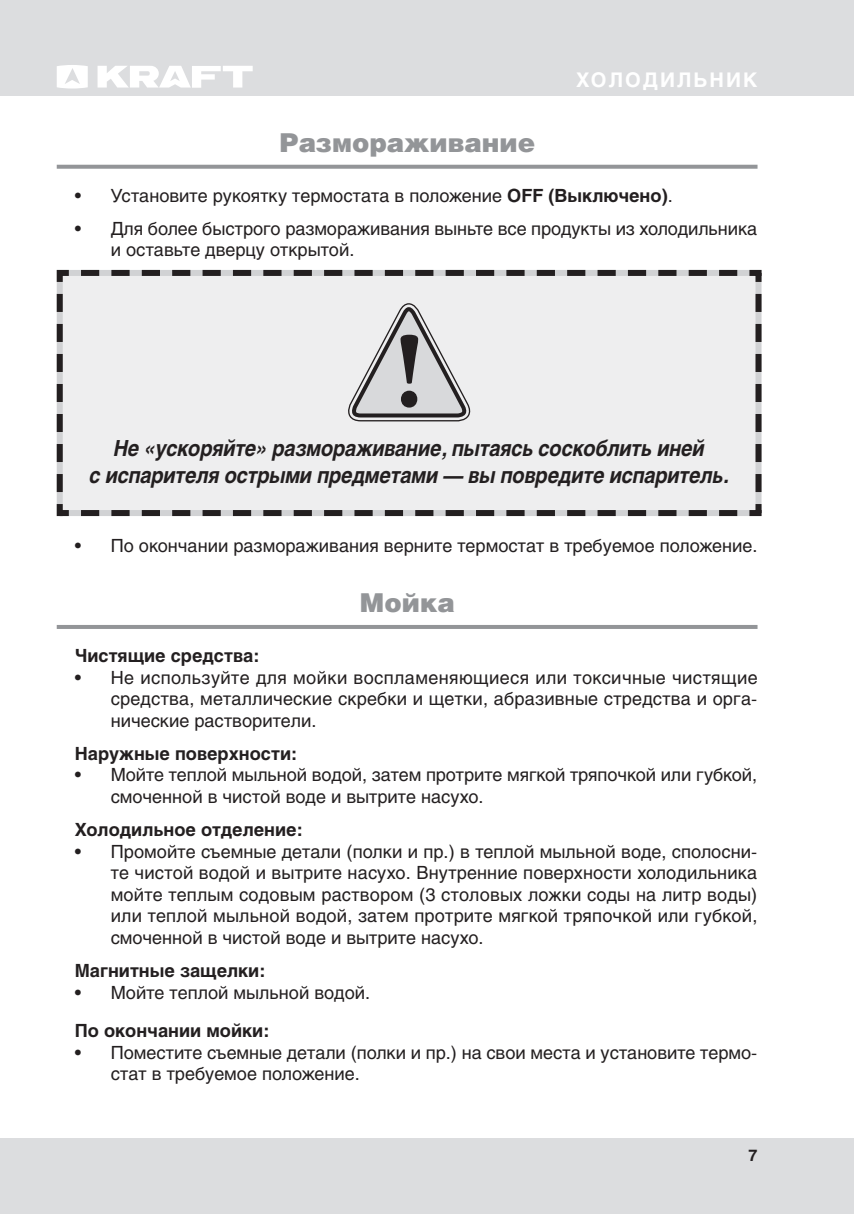
<style>
.page{position:relative;width:854px;height:1214px;background:#fff}
.page>*{position:absolute;margin:0;border:0;box-sizing:border-box;transform-origin:0 0}
.t1{font:900 26px "Helios";color:#939598}
.t2{font:italic 700 22px/26.4px "Helios";letter-spacing:-.01em;color:#231f20;text-align:center;scale:.9 1}
.t3{font:700 20px "Helios";letter-spacing:.1em;color:#fff}
.t4{font:18px/21.6px "Helios";color:#231f20}
.t5{font:700 18px "Helios";color:#231f20}
.t6{font:700 16px "Helios";color:#231f20}
.s1{font-weight:700}
</style>
<div class="page">
<div style="left:0;top:0;width:853px;height:95px;background:#dcdddf"></div>
<div style="left:0;top:1138px;width:853px;height:75px;background:#dcdddf"></div>
<svg style="left:57px;top:65px;width:31px;height:23px"></svg>
<svg style="left:97px;top:66px;width:155px;height:22px"></svg>
<svg style="left:57px;top:165px;width:700px;height:4px;background:#9a9c9f"></svg>
<hr style="left:57px;top:625px;width:700px;height:4px;background:#939598">
<div style="left:56px;top:269px;width:706px;height:235px;background:#eeeeef"></div>
<svg style="left:755px;top:288px;width:6px;height:204px"></svg>
<div style="left:755px;top:273px;width:6px;height:9px;background:#231f20"></div>
<svg style="left:56px;top:504px;width:706px;height:13px;background:#afaeaf"></svg>
<div style="left:68px;top:407px;width:682px;height:28px;background:#eeeeef"></div>
<div style="left:68px;top:460px;width:682px;height:28px;background:#eeeeef"></div>
<svg style="left:347px;top:300px;width:125px;height:122px;background:#c3c2c4"></svg>
<p class="t3" style="left:576px;top:68px;width:183px">ХОЛОДИЛЬНИК</p>
<h1 class="t1" style="left:279px;top:126px;width:257px">Размораживание</h1>
<p class="t4" style="left:75px;top:184px;width:599px">• Установите рукоятку термостата в положение <span class="s1">ОFF (Выключено)</span>.</p>
<p class="t4" style="left:111px;top:217px;width:647px;text-indent:-36px">• Для более быстрого размораживания выньте все продукты из холодильника и оставьте дверцу открытой.</p>
<p class="t2" style="left:89px;top:435px;width:712px">Не «ускоряйте» размораживание, пытаясь соскоблить иней<br>с испарителя острыми предметами — вы повредите испаритель.</p>
<p class="t4" style="left:75px;top:535px;width:684px">• По окончании размораживания верните термостат в требуемое положение.</p>
<h1 class="t1" style="left:359px;top:586px;width:97px">Мойка</h1>
<p class="t5" style="left:75px;top:645px;width:186px">Чистящие средства:</p>
<p class="t4" style="left:111px;top:666px;width:648px;text-align:justify;text-indent:-36px">• Не используйте для мойки воспламеняющиеся или токсичные чистящие средства, металлические скребки и щетки, абразивные стредства и орга&shy;нические растворители.</p>
<p class="t5" style="left:75px;top:742px;width:224px">Наружные поверхности:</p>
<p class="t4" style="left:111px;top:763px;width:647px;text-indent:-36px">• Мойте теплой мыльной водой, затем протрите мягкой тряпочкой или губкой, смоченной в чистой воде и вытрите насухо.</p>
<p class="t5" style="left:75px;top:819px;width:229px">Холодильное отделение:</p>
<p class="t4" style="left:111px;top:840px;width:648px;text-align:justify;text-indent:-36px">• Промойте съемные детали (полки и пр.) в теплой мыльной воде, сполосни&shy;те чистой водой и вытрите насухо. Внутренние поверхности холодильника мойте теплым содовым раствором (3 столовых ложки соды на литр воды) или теплой мыльной водой, затем протрите мягкой тряпочкой или губкой, смоченной в чистой воде и вытрите насухо.</p>
<p class="t5" style="left:75px;top:959px;width:192px">Магнитные защелки:</p>
<p class="t4" style="left:75px;top:981px;width:297px">• Мойте теплой мыльной водой.</p>
<p class="t5" style="left:75px;top:1020px;width:196px">По окончании мойки:</p>
<p class="t4" style="left:111px;top:1041px;width:647px;text-indent:-36px">• Поместите съемные детали (полки и пр.) на свои места и установите термо&shy;стат в требуемое положение.</p>
<p class="t6" style="left:748px;top:1145px;width:10px">7</p>
</div>
